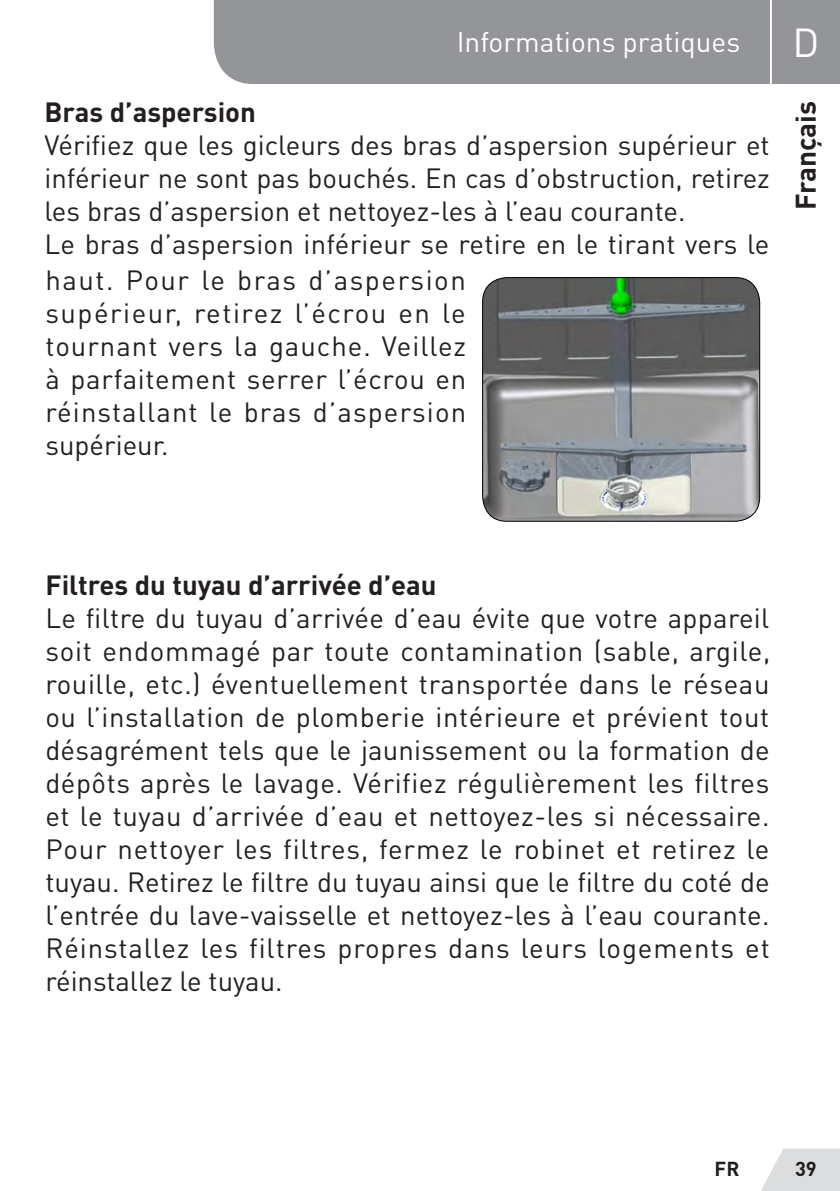
<style>
.page{position:relative;width:840px;height:1191px;background:#fff}
.page>*{position:absolute;margin:0;border:0;box-sizing:border-box;transform-origin:0 0}
.t1{font:40px "DIN Pro";color:#fff}
.t2{font:28px "DIN Pro";color:#fff}
.t3{font:700 28px "DIN Pro";color:#231f20}
.t4{font:27.6px/33px "DIN Pro";color:#231f20;text-align:justify}
.t5{font:700 27.6px "DIN Pro";color:#231f20}
.t6{font:700 20px "DIN Pro";color:#231f20}
</style>
<div class="page">
<svg style="left:761px;top:1148px;width:78px;height:43px"></svg>
<div style="left:214px;top:0;width:625px;height:84px;background:#939598"></div>
<hr style="left:769px;top:0;width:2px;height:94px;background:#fff">
<img style="left:482px;top:278px;width:277px;height:243px">
<div style="left:482px;top:277px;width:277px;height:245px;border:1px solid #000;border-radius:24px"></div>
<p class="t2" style="left:456px;top:23px;width:285px">Informations pratiques</p>
<p class="t5" style="left:44px;top:93px;width:213px">Bras d’aspersion</p>
<p class="t4" style="left:44px;top:127px;width:726px;text-align:left">Vérifiez que les gicleurs des bras d’aspersion supérieur et inférieur ne sont pas bouchés. En cas d’obstruction, retirez les bras d’aspersion et nettoyez-les à l’eau courante.<br>Le bras d’aspersion inférieur se retire en le tirant vers le</p>
<p class="t4" style="left:45px;top:262px;width:422px">haut. Pour le bras d’aspersion supérieur, retirez l’écrou en le tournant vers la gauche. Veillez à parfaitement serrer l’écrou en réinstallant le bras d’aspersion supérieur.</p>
<h1 class="t1" style="left:792px;top:15px;width:28px">D</h1>
<p class="t3" style="left:786px;top:210px;width:111px;rotate:-90deg">Français</p>
<p class="t5" style="left:45px;top:566px;width:392px">Filtres du tuyau d’arrivée d’eau</p>
<p class="t4" style="left:45px;top:600px;width:726px">Le filtre du tuyau d’arrivée d’eau évite que votre appareil soit endommagé par toute contamination (sable, argile, rouille, etc.) éventuellement transportée dans le réseau ou l’installation de plomberie intérieure et prévient tout désagrément tels que le jaunissement ou la formation de dépôts après le lavage. Vérifiez régulièrement les filtres et le tuyau d’arrivée d’eau et nettoyez-les si nécessaire.<br>Pour nettoyer les filtres, fermez le robinet et retirez le tuyau. Retirez le filtre du tuyau ainsi que le filtre du coté de l’entrée du lave-vaisselle et nettoyez-les à l’eau courante.<br>Réinstallez les filtres propres dans leurs logements et réinstallez le tuyau.</p>
<p class="t6" style="left:714px;top:1155px;width:26px">FR</p>
<p class="t6" style="left:794px;top:1155px;width:23px">39</p>
</div>
